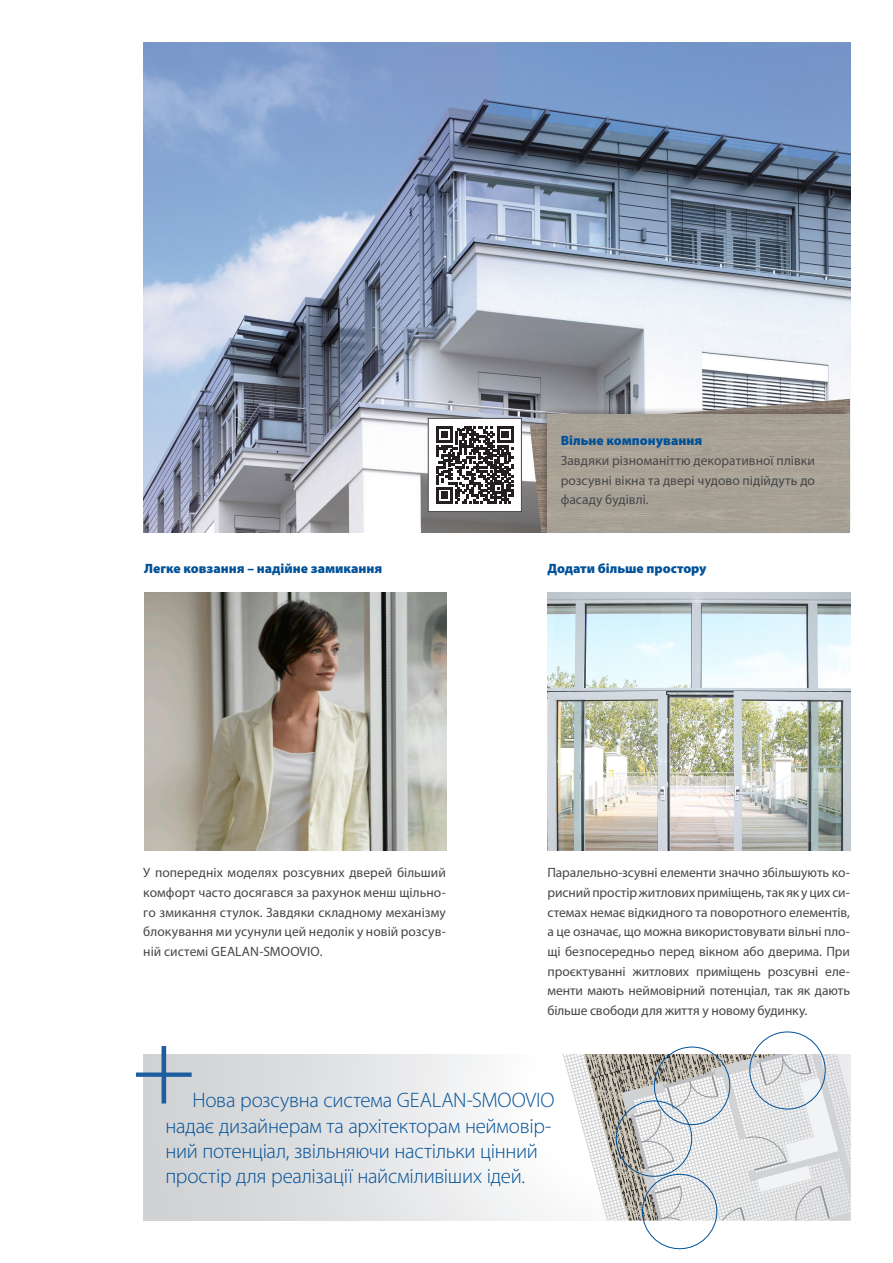
<style>
.page{position:relative;width:893px;height:1263px;background:#fff}
.page>*{position:absolute;margin:0;border:0;box-sizing:border-box;transform-origin:0 0}
.Fließtext{font:300 108px "Myriad Pro";color:#1d5ea2}
.Quotes{font:300 21px/25.2px "Myriad Pro";letter-spacing:-.015em;color:#015198}
.Fließtext_1__Absatz{font:13.5px/19.6px "Myriad Pro";color:#464748;text-align:justify}
.Headline_3{font:900 13.5px "Myriad Pro";color:#015198}
</style>
<div class="page">
<img style="left:143px;top:43px;width:707px;height:490px">
<img style="left:548px;top:592px;width:303px;height:258px">
<img style="left:144px;top:592px;width:302px;height:258px">
<img style="left:530px;top:399px;width:320px;height:134px">
<svg style="left:143px;top:1054px;width:398px;height:166px"></svg>
<svg style="left:562px;top:1054px;width:288px;height:166px"></svg>
<div style="left:616px;top:1100px;width:76px;height:77px;border:1px solid #015198;border-radius:50%"></div>
<div style="left:654px;top:1047px;width:76px;height:78px;border:1px solid #015198;border-radius:50%"></div>
<div style="left:749px;top:1031px;width:77px;height:78px;border:1px solid #015198;border-radius:50%"></div>
<div style="left:642px;top:1174px;width:75px;height:75px;border:1px solid #015198;border-radius:50%"></div>
<div style="left:540px;top:407px;width:311px;height:127px;background:#231f20;opacity:.3"></div>
<div style="left:547px;top:415px;width:303px;height:118px;background:#a8a196"></div>
<div style="left:428px;top:418px;width:93px;height:93px;background:#fff"></div>
<svg style="left:436px;top:426px;width:77px;height:77px"></svg>
<div style="left:428px;top:418px;width:94px;height:94px;border:1px solid #464748"></div>
<p class="Headline_3" style="left:561px;top:431px;width:143px">Вільне компонування</p>
<p class="Fließtext_1__Absatz" style="left:561px;top:450px;width:256px">Завдяки різноманіттю декоративної плівки розсувні вікна та двері чудово підійдуть до фасаду будівлі.</p>
<p class="Headline_3" style="left:144px;top:559px;width:240px">Легке ковзання – надійне замикання</p>
<p class="Headline_3" style="left:547px;top:559px;width:161px">Додати більше простору</p>
<p class="Fließtext_1__Absatz" style="left:143px;top:863px;width:304px">У попередніх моделях розсувних дверей більший комфорт часто досягався за рахунок менш щільно&shy;го змикання стулок. Завдяки складному механізму блокування ми усунули цей недолік у новій розсув&shy;ній системі GEALAN-SMOOVIO.</p>
<p class="Fließtext_1__Absatz" style="left:547px;top:863px;width:304px">Паралельно-зсувні елементи значно збільшують ко&shy;рисний простір житлових приміщень, так як у цих си&shy;стемах немає відкидного та поворотного елементів, а це означає, що можна використовувати вільні пло&shy;щі безпосередньо перед вікном або дверима. При проєктуванні житлових приміщень розсувні еле&shy;менти мають неймовірний потенціал, так як дають більше свободи для життя у новому будинку.</p>
<p class="Fließtext" style="left:132px;top:1002px;width:66px">+</p>
<p class="Quotes" style="left:165px;top:1087px;width:390px;text-indent:27px">Нова розсувна система GEALAN-SMOOVIO надає дизайнерам та архітекторам неймовір&shy;ний потенціал, звільняючи настільки цінний простір для реалізації найсміливіших ідей.</p>
</div>
